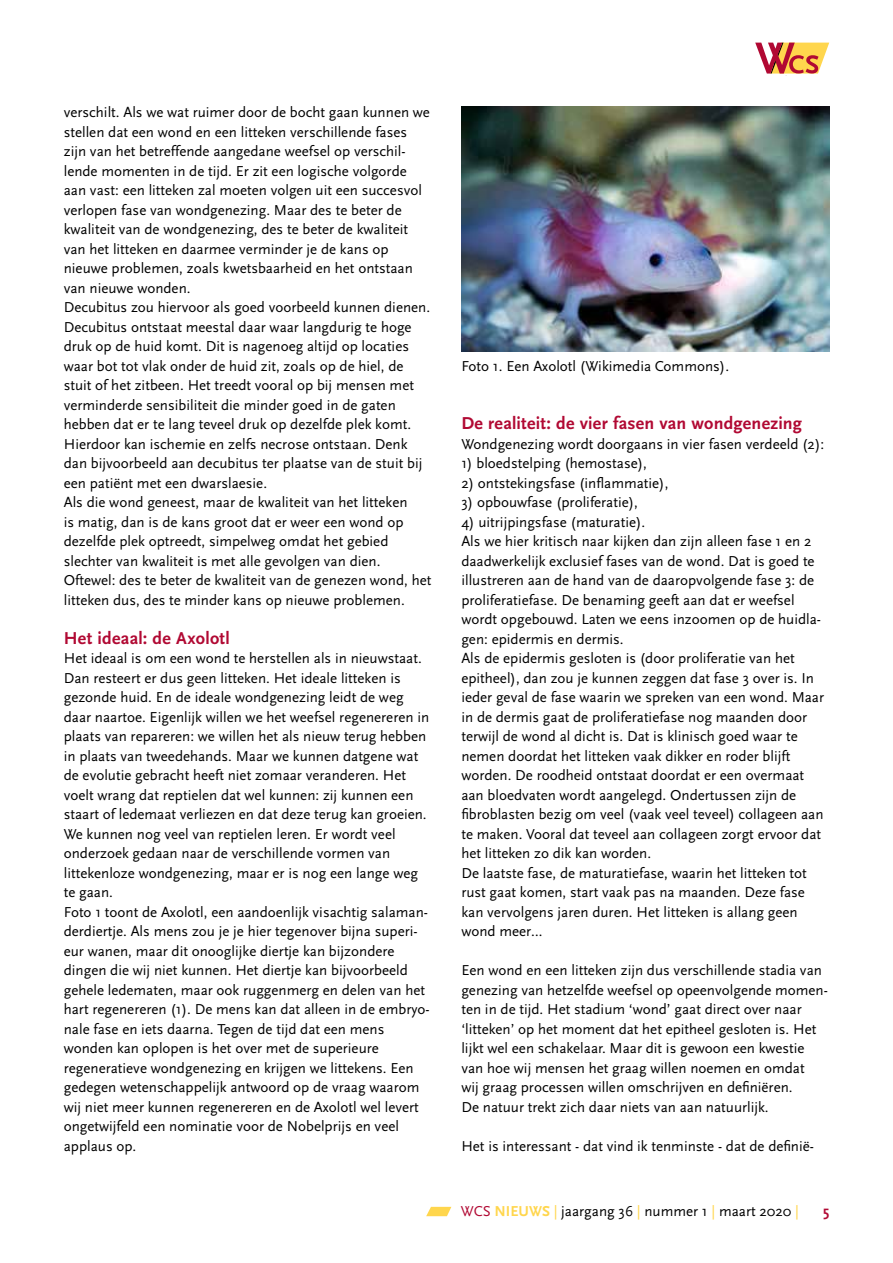
<style>
.page{position:relative;width:893px;height:1263px;background:#fff}
.page>*{position:absolute;margin:0;border:0;box-sizing:border-box;transform-origin:0 0}
.t1{font:700 18px "Scala Sans";letter-spacing:.015em;color:#b10933}
.t2{font:15px/19.5px "Scala Sans";color:#000}
.t3{font:700 15px "Scala Sans";color:#b10933}
.s1{color:#b10933}
.s2{font-weight:700;color:#ffd64d}
.s3{color:#ffd64d}
</style>
<div class="page">
<div style="left:753px;top:41px;width:78px;height:34px;background:linear-gradient(to bottom,#fffffe,#fff)"></div>
<svg style="left:755px;top:43px;width:74px;height:31px"></svg>
<svg style="left:426px;top:1207px;width:25px;height:9px"></svg>
<img style="left:461px;top:106px;width:368px;height:245px">
<p class="t2" style="left:64px;top:103px;width:369px">verschilt. Als we wat ruimer door de bocht gaan kunnen we stellen dat een wond en een litteken verschillende fases zijn van het betreffende aangedane weefsel op verschil&shy;lende momenten in de tijd. Er zit een logische volgorde aan vast: een litteken zal moeten volgen uit een succesvol verlopen fase van wondgenezing. Maar des te beter de kwaliteit van de wondgenezing, des te beter de kwaliteit van het litteken en daarmee verminder je de kans op nieuwe problemen, zoals kwetsbaarheid en het ontstaan van nieuwe wonden.<br>Decubitus zou hiervoor als goed voorbeeld kunnen dienen.<br>Decubitus ontstaat meestal daar waar langdurig te hoge druk op de huid komt. Dit is nagenoeg altijd op locaties waar bot tot vlak onder de huid zit, zoals op de hiel, de stuit of het zitbeen. Het treedt vooral op bij mensen met verminderde sensibiliteit die minder goed in de gaten hebben dat er te lang teveel druk op dezelfde plek komt.<br>Hierdoor kan ischemie en zelfs necrose ontstaan. Denk dan bijvoorbeeld aan decubitus ter plaatse van de stuit bij een patiënt met een dwarslaesie.<br>Als die wond geneest, maar de kwaliteit van het litteken<br>is matig, dan is de kans groot dat er weer een wond op dezelfde plek optreedt, simpelweg omdat het gebied slechter van kwaliteit is met alle gevolgen van dien.<br>Oftewel: des te beter de kwaliteit van de genezen wond, het litteken dus, des te minder kans op nieuwe problemen.</p>
<p class="t1" style="left:64px;top:628px;width:167px">Het ideaal: de Axolotl</p>
<p class="t2" style="left:64px;top:649px;width:367px">Het ideaal is om een wond te herstellen als in nieuwstaat.<br>Dan resteert er dus geen litteken. Het ideale litteken is gezonde huid. En de ideale wondgenezing leidt de weg daar naartoe. Eigenlijk willen we het weefsel regenereren in plaats van repareren: we willen het als nieuw terug hebben in plaats van tweedehands. Maar we kunnen datgene wat de evolutie gebracht heeft niet zomaar veranderen. Het voelt wrang dat reptielen dat wel kunnen: zij kunnen een staart of ledemaat verliezen en dat deze terug kan groeien.<br>We kunnen nog veel van reptielen leren. Er wordt veel onderzoek gedaan naar de verschillende vormen van littekenloze wondgenezing, maar er is nog een lange weg te gaan.<br>Foto 1 toont de Axolotl, een aandoenlijk visachtig salaman&shy;derdiertje. Als mens zou je je hier tegenover bijna superi&shy;eur wanen, maar dit onooglijke diertje kan bijzondere dingen die wij niet kunnen. Het diertje kan bijvoorbeeld gehele ledematen, maar ook ruggenmerg en delen van het hart regenereren (1). De mens kan dat alleen in de embryo&shy;nale fase en iets daarna. Tegen de tijd dat een mens wonden kan oplopen is het over met de superieure regeneratieve wondgenezing en krijgen we littekens. Een gedegen wetenschappelijk antwoord op de vraag waarom wij niet meer kunnen regenereren en de Axolotl wel levert ongetwijfeld een nominatie voor de Nobelprijs en veel applaus op.</p>
<p class="t2" style="left:461px;top:356px;width:269px">Foto 1. Een Axolotl (Wikimedia Commons).</p>
<p class="t1" style="left:461px;top:414px;width:342px">De realiteit: de vier fasen van wondgenezing</p>
<p class="t2" style="left:461px;top:434px;width:364px">Wondgenezing wordt doorgaans in vier fasen verdeeld (2):</p>
<p class="t2" style="left:461px;top:454px;width:187px">1) bloedstelping (hemostase),</p>
<p class="t2" style="left:461px;top:473px;width:209px">2) ontstekingsfase (inflammatie),</p>
<p class="t2" style="left:461px;top:493px;width:178px">3) opbouwfase (proliferatie),</p>
<p class="t2" style="left:461px;top:512px;width:364px">4) uitrijpingsfase (maturatie).<br>Als we hier kritisch naar kijken dan zijn alleen fase 1 en 2 daadwerkelijk exclusief fases van de wond. Dat is goed te illustreren aan de hand van de daaropvolgende fase 3: de proliferatiefase. De benaming geeft aan dat er weefsel wordt opgebouwd. Laten we eens inzoomen op de huidla&shy;gen: epidermis en dermis.<br>Als de epidermis gesloten is (door proliferatie van het epitheel), dan zou je kunnen zeggen dat fase 3 over is. In ieder geval de fase waarin we spreken van een wond. Maar in de dermis gaat de proliferatiefase nog maanden door terwijl de wond al dicht is. Dat is klinisch goed waar te nemen doordat het litteken vaak dikker en roder blijft worden. De roodheid ontstaat doordat er een overmaat aan bloedvaten wordt aangelegd. Ondertussen zijn de fibroblasten bezig om veel (vaak veel teveel) collageen aan te maken. Vooral dat teveel aan collageen zorgt ervoor dat het litteken zo dik kan worden.<br>De laatste fase, de maturatiefase, waarin het litteken tot rust gaat komen, start vaak pas na maanden. Deze fase kan vervolgens jaren duren. Het litteken is allang geen wond meer…</p>
<p class="t2" style="left:461px;top:961px;width:368px">Een wond en een litteken zijn dus verschillende stadia van genezing van hetzelfde weefsel op opeenvolgende momen&shy;ten in de tijd. Het stadium ‘wond’ gaat direct over naar ‘litteken’ op het moment dat het epitheel gesloten is. Het lijkt wel een schakelaar. Maar dit is gewoon een kwestie van hoe wij mensen het graag willen noemen en omdat<br>wij graag processen willen omschrijven en definiëren.<br>De natuur trekt zich daar niets van aan natuurlijk.</p>
<p class="t2" style="left:461px;top:1136px;width:354px">Het is interessant - dat vind ik tenminste - dat de definië-</p>
<p class="t2" style="left:461px;top:1202px;width:340px"><span class="s1">WCS</span> <span class="s2">NIEUWS</span> <span class="s3">|</span> jaargang 36 <span class="s3">|</span> nummer 1 <span class="s3">|</span> maart 2020 <span class="s3">|</span></p>
<p class="t3" style="left:823px;top:1203px;width:8px">5</p>
</div>
